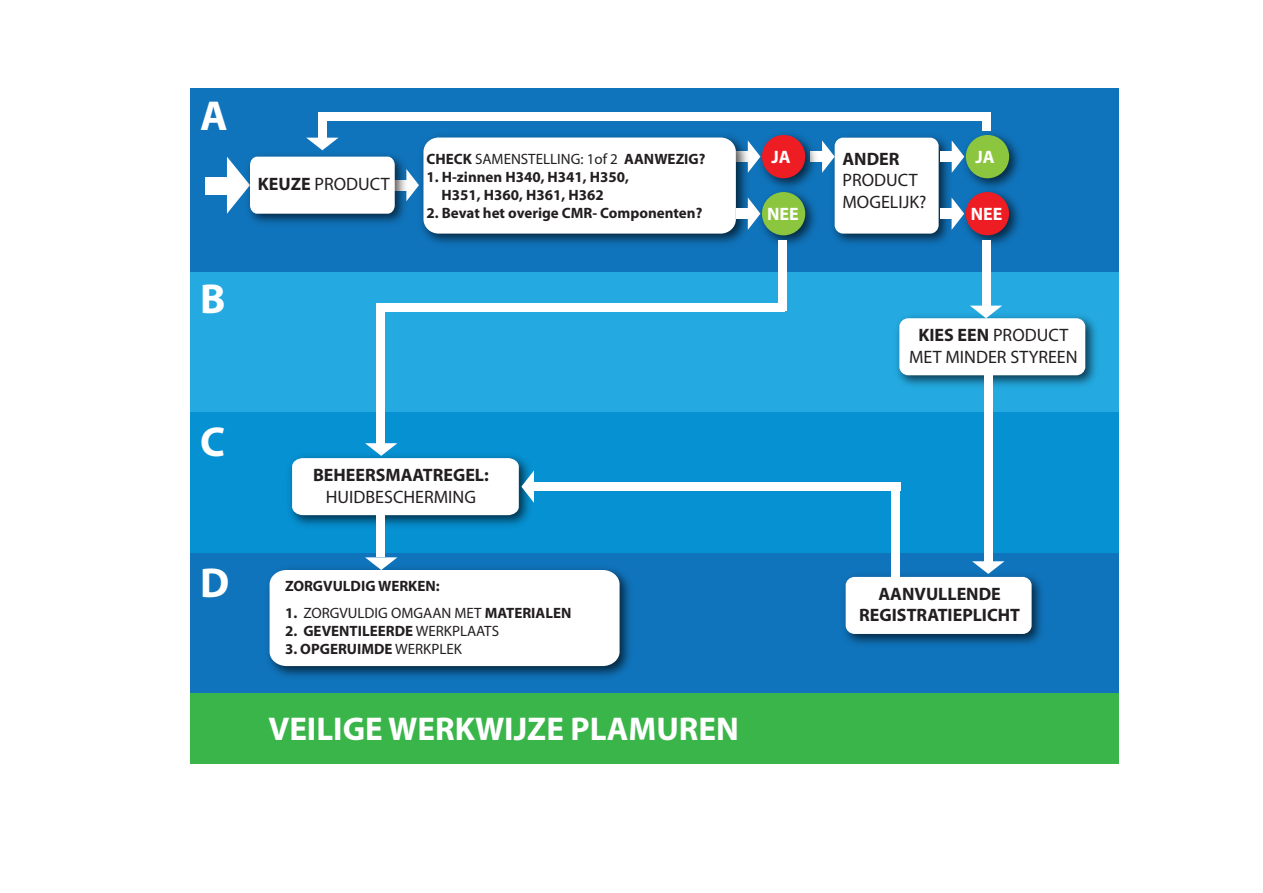
<style>
.page{position:relative;width:1263px;height:893px;background:#fff}
.page>*{position:absolute;margin:0;border:0;box-sizing:border-box;transform-origin:0 0}
.t1{font:700 42px "Myriad Pro";color:#fff}
.t2{font:700 33px "Myriad Pro";color:#fff}
.t3{font:18px/21.6px "Myriad Pro";color:#231f20;text-align:center}
.t4{font:700 18px/21.6px "Myriad Pro";color:#231f20;text-align:center}
.t5{font:700 18px "Myriad Pro";color:#fff}
.t6{font:700 15px/18px "Myriad Pro";color:#231f20}
.t7{font:15px "Myriad Pro";color:#231f20}
.s1{font-weight:700}
.s2{font-weight:400}
</style>
<div class="page">
<div style="left:191px;top:88px;width:928px;height:184px;background:#1074bc"></div>
<img style="left:833px;top:136px;width:119px;height:108px">
<div style="left:835px;top:138px;width:104px;height:96px;background:#fff;border-radius:9px"></div>
<div style="left:191px;top:272px;width:928px;height:140px;background:#24aae1"></div>
<div style="left:191px;top:412px;width:928px;height:141px;background:#0691d2"></div>
<div style="left:191px;top:553px;width:928px;height:140px;background:#1074bc"></div>
<div style="left:191px;top:693px;width:928px;height:71px;background:#3ab54a"></div>
<div style="left:205px;top:177px;width:26px;height:18px;background:#fff"></div>
<svg style="left:412px;top:176px;width:3px;height:18px"></svg>
<svg style="left:822px;top:140px;width:13px;height:33px"></svg>
<img style="left:249px;top:150px;width:163px;height:74px">
<svg style="left:227px;top:157px;width:168px;height:57px;background:#ebf3f8"></svg>
<img style="left:415px;top:135px;width:338px;height:109px">
<div style="left:423px;top:138px;width:313px;height:96px;background:#fff;border-radius:15px"></div>
<img style="left:896px;top:315px;width:200px;height:71px">
<div style="left:899px;top:318px;width:186px;height:57px;background:#fff;border-radius:9px"></div>
<img style="left:289px;top:465px;width:247px;height:61px">
<img style="left:844px;top:575px;width:198px;height:70px">
<div style="left:846px;top:577px;width:185px;height:57px;background:#fff;border-radius:9px"></div>
<img style="left:268px;top:572px;width:362px;height:105px">
<img style="left:753px;top:133px;width:69px;height:51px">
<div style="left:762px;top:135px;width:43px;height:43px;background:#ee1d23;border-radius:50%"></div>
<div style="left:940px;top:152px;width:14px;height:10px;background:#fff"></div>
<svg style="left:952px;top:141px;width:5px;height:32px"></svg>
<img style="left:957px;top:126px;width:62px;height:58px">
<div style="left:966px;top:135px;width:43px;height:43px;background:#8bc63e;border-radius:50%"></div>
<div style="left:736px;top:209px;width:14px;height:10px;background:#fff"></div>
<svg style="left:748px;top:197px;width:5px;height:33px"></svg>
<img style="left:753px;top:184px;width:62px;height:61px">
<div style="left:762px;top:192px;width:43px;height:43px;background:#8bc63e;border-radius:50%"></div>
<svg style="left:292px;top:443px;width:242px;height:72px"></svg>
<svg style="left:970px;top:306px;width:32px;height:12px"></svg>
<svg style="left:306px;top:138px;width:32px;height:12px"></svg>
<div style="left:778px;top:240px;width:9px;height:70px;background:#fff"></div>
<div style="left:376px;top:312px;width:9px;height:131px;background:#fff"></div>
<svg style="left:270px;top:557px;width:350px;height:109px;background:#e2eef6"></svg>
<div style="left:376px;top:509px;width:9px;height:48px;background:#fff"></div>
<div style="left:318px;top:112px;width:9px;height:28px;background:#fff"></div>
<div style="left:982px;top:112px;width:8px;height:18px;background:#fff"></div>
<div style="left:376px;top:303px;width:409px;height:8px;background:#fff"></div>
<div style="left:318px;top:113px;width:672px;height:8px;background:#fff"></div>
<div style="left:891px;top:483px;width:9px;height:94px;background:#fff"></div>
<div style="left:534px;top:483px;width:366px;height:8px;background:#fff"></div>
<div style="left:940px;top:209px;width:14px;height:10px;background:#fff"></div>
<svg style="left:951px;top:197px;width:6px;height:33px"></svg>
<img style="left:957px;top:184px;width:62px;height:69px">
<div style="left:966px;top:192px;width:43px;height:43px;background:#ee1d23;border-radius:50%"></div>
<div style="left:982px;top:240px;width:8px;height:67px;background:#fff"></div>
<svg style="left:972px;top:561px;width:32px;height:13px"></svg>
<div style="left:984px;top:373px;width:9px;height:189px;background:#fff"></div>
<h1 class="t1" style="left:200px;top:88px;width:29px">A</h1>
<p class="t3" style="left:258px;top:173px;width:133px"><span class="s1">KEUZE</span> PRODUCT</p>
<h1 class="t1" style="left:200px;top:271px;width:27px">B</h1>
<p class="t7" style="left:426px;top:149px;width:280px"><span class="s1">CHECK</span> SAMENSTELLING: 1of 2 <span class="s1">AANWEZIG?</span></p>
<p class="t6" style="left:442px;top:167px;width:189px;text-indent:-15px">1. H-zinnen H340, H341, H350,<br>H351, H360, H361, H362</p>
<p class="t6" style="left:426px;top:203px;width:277px">2. Bevat het overige CMR- Componenten?</p>
<h1 class="t1" style="left:200px;top:414px;width:26px">C</h1>
<h1 class="t1" style="left:200px;top:555px;width:31px">D</h1>
<p class="t4" style="left:313px;top:463px;width:177px">BEHEERSMAATREGEL:</p>
<p class="t3" style="left:326px;top:485px;width:152px">HUIDBESCHERMING</p>
<p class="t6" style="left:285px;top:576px;width:156px">ZORGVULDIG WERKEN:</p>
<p class="t7" style="left:285px;top:604px;width:288px"><span class="s1">1.</span> ZORGVULDIG OMGAAN MET <span class="s1">MATERIALEN</span></p>
<p class="t6" style="left:285px;top:621px;width:215px">2. GEVENTILEERDE <span class="s2">WERKPLAATS</span></p>
<p class="t6" style="left:285px;top:639px;width:178px">3. OPGERUIMDE <span class="s2">WERKPLEK</span></p>
<h2 class="t2" style="left:268px;top:707px;width:472px">VEILIGE WERKWIJZE PLAMUREN</h2>
<p class="t5" style="left:771px;top:145px;width:21px">JA</p>
<p class="t5" style="left:975px;top:145px;width:21px">JA</p>
<p class="t4" style="left:842px;top:147px;width:59px">ANDER</p>
<p class="t3" style="left:842px;top:169px;width:85px;text-align:left">PRODUCT<br>MOGELIJK?</p>
<p class="t5" style="left:767px;top:203px;width:33px">NEE</p>
<p class="t5" style="left:971px;top:203px;width:33px">NEE</p>
<p class="t3" style="left:909px;top:324px;width:170px"><span class="s1">KIES EEN</span> PRODUCT<br>MET MINDER STYREEN</p>
<p class="t4" style="left:859px;top:582px;width:162px">AANVULLENDE<br>REGISTRATIEPLICHT</p>
</div>
